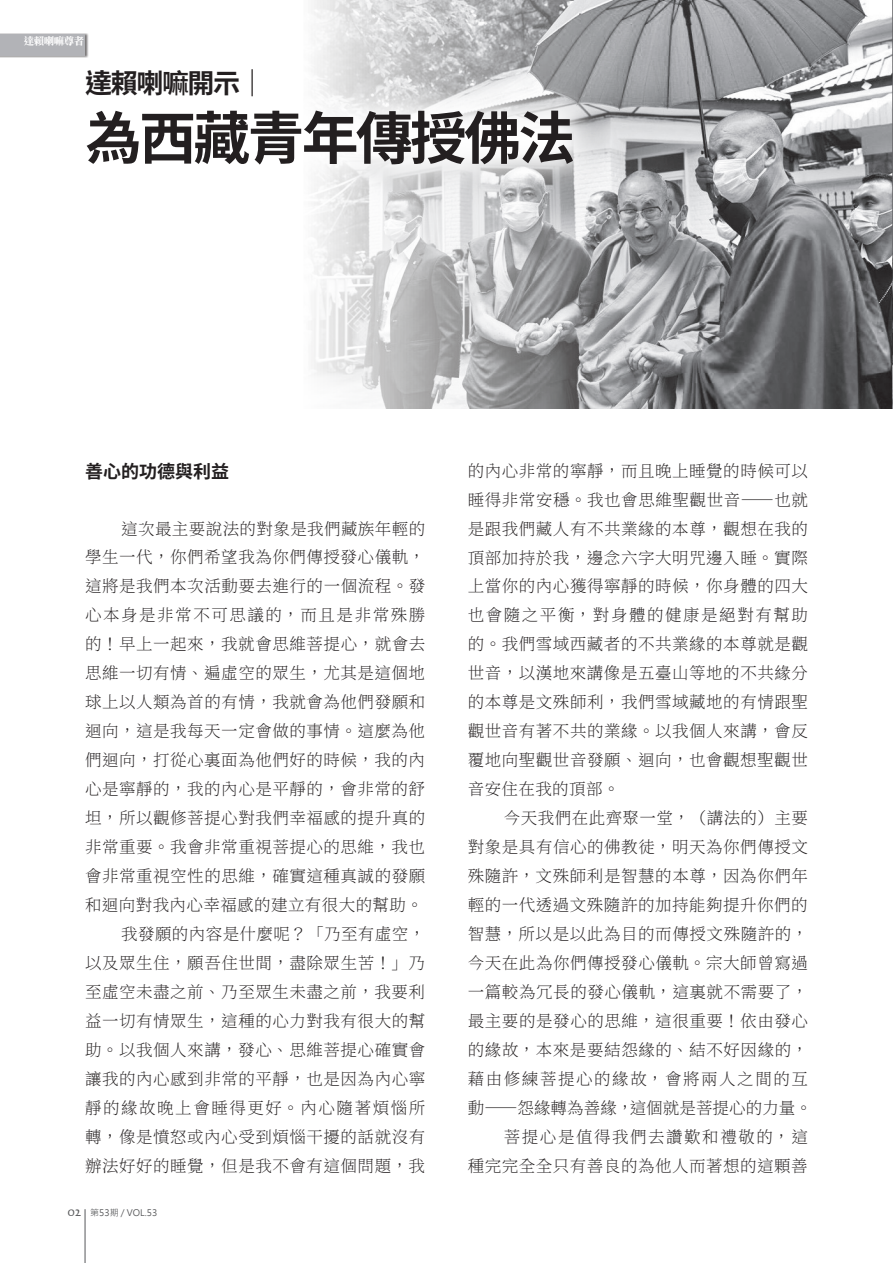
<style>
.page{position:relative;width:893px;height:1263px;background:#fff}
.page>*{position:absolute;margin:0;border:0;box-sizing:border-box;transform-origin:0 0}
.t1{font:700 57px "Noto Sans Hant";letter-spacing:-.05em;color:#231f20}
.t2{font:700 27px "Noto Sans Hant";letter-spacing:-.05em;color:#231f20}
.t3{font:700 18px "Noto Sans Hant";color:#231f20}
.t4{font:200 16.5px/29px "Noto Serif CJ Ktc";letter-spacing:.035em;color:#231f20;text-align:right}
.t5{font:10.5px "DF Li Song W7 WIN BF";letter-spacing:-.05em;color:#fff}
.t6{font:9px "Microsoft Jheng Hei";color:#57585a}
.s1{font-family:"Calligraphic 421 BT Roman B";font-size:15px}
</style>
<div class="page">
<img style="left:311px;top:0;width:582px;height:408px">
<svg style="left:311px;top:39px;width:292px;height:156px"></svg>
<div style="left:0;top:33px;width:89px;height:25px;background:#231f20;opacity:.6"></div>
<div style="left:0;top:34px;width:85px;height:21px;background:#b2b3b7"></div>
<hr style="left:85px;top:1209px;width:1px;height:54px;background:#57585a">
<p class="t5" style="left:24px;top:35px;width:62px">達賴喇嘛尊者</p>
<h2 class="t2" style="left:85px;top:68px;width:182px">達賴喇嘛開示｜</h2>
<h1 class="t1" style="left:85px;top:106px;width:492px">為西藏青年傳授佛法</h1>
<p class="t3" style="left:85px;top:461px;width:145px">善心的功德與利益</p>
<p class="t4" style="left:85px;top:514px;width:342px">這次最主要說法的對象是我們藏族年輕的<br>學生一代，你們希望我為你們傳授發心儀軌，這將是我們本次活動要去進行的一個流程。發心本身是非常不可思議的，而且是非常殊勝的！早上一起來，我就會思維菩提心，就會去思維一切有情、遍虛空的眾生，尤其是這個地球上以人類為首的有情，我就會為他們發願和迴向，這是我每天一定會做的事情。這麼為他們迴向，打從心裏面為他們好的時候，我的內心是寧靜的，我的內心是平靜的，會非常的舒坦，所以觀修菩提心對我們幸福感的提升真的非常重要。我會非常重視菩提心的思維，我也會非常重視空性的思維，確實這種真誠的發願和迴向對我內心幸福感的建立有很大的幫助。我發願的內容是什麼呢？「乃至有虛空，<br>以及眾生住，願吾住世間，盡除眾生苦！」乃至虛空未盡之前、乃至眾生未盡之前，我要利益一切有情眾生，這種的心力對我有很大的幫助。以我個人來講，發心、思維菩提心確實會讓我的內心感到非常的平靜，也是因為內心寧靜的緣故晚上會睡得更好。內心隨著煩惱所轉，像是憤怒或內心受到煩惱干擾的話就沒有辦法好好的睡覺，但是我不會有這個問題，我</p>
<p class="t6" style="left:68px;top:1207px;width:91px"><span class="s1">02</span> 第53期 / VOL.53</p>
<p class="t4" style="left:468px;top:456px;width:342px;text-align:justify">的內心非常的寧靜，而且晚上睡覺的時候可以睡得非常安穩。我也會思維聖觀世音⸺也就是跟我們藏人有不共業緣的本尊，觀想在我的頂部加持於我，邊念六字大明咒邊入睡。實際上當你的內心獲得寧靜的時候，你身體的四大也會隨之平衡，對身體的健康是絕對有幫助的。我們雪域西藏者的不共業緣的本尊就是觀世音，以漢地來講像是五臺山等地的不共緣分的本尊是文殊師利，我們雪域藏地的有情跟聖觀世音有著不共的業緣。以我個人來講，會反覆地向聖觀世音發願、迴向，也會觀想聖觀世音安住在我的頂部。</p>
<p class="t4" style="left:468px;top:804px;width:346px">今天我們在此齊聚一堂，（講法的）主要<br>對象是具有信心的佛教徒，明天為你們傳授文殊隨許，文殊師利是智慧的本尊，因為你們年輕的一代透過文殊隨許的加持能夠提升你們的智慧，所以是以此為目的而傳授文殊隨許的，今天在此為你們傳授發心儀軌。宗大師曾寫過一篇較為冗長的發心儀軌，這裏就不需要了，最主要的是發心的思維，這很重要！依由發心的緣故，本來是要結怨緣的、結不好因緣的，藉由修練菩提心的緣故，會將兩人之間的互動⸺怨緣轉為善緣，這個就是菩提心的力量。菩提心是值得我們去讚歎和禮敬的，這<br>種完完全全只有善良的為他人而著想的這顆善</p>
</div>
